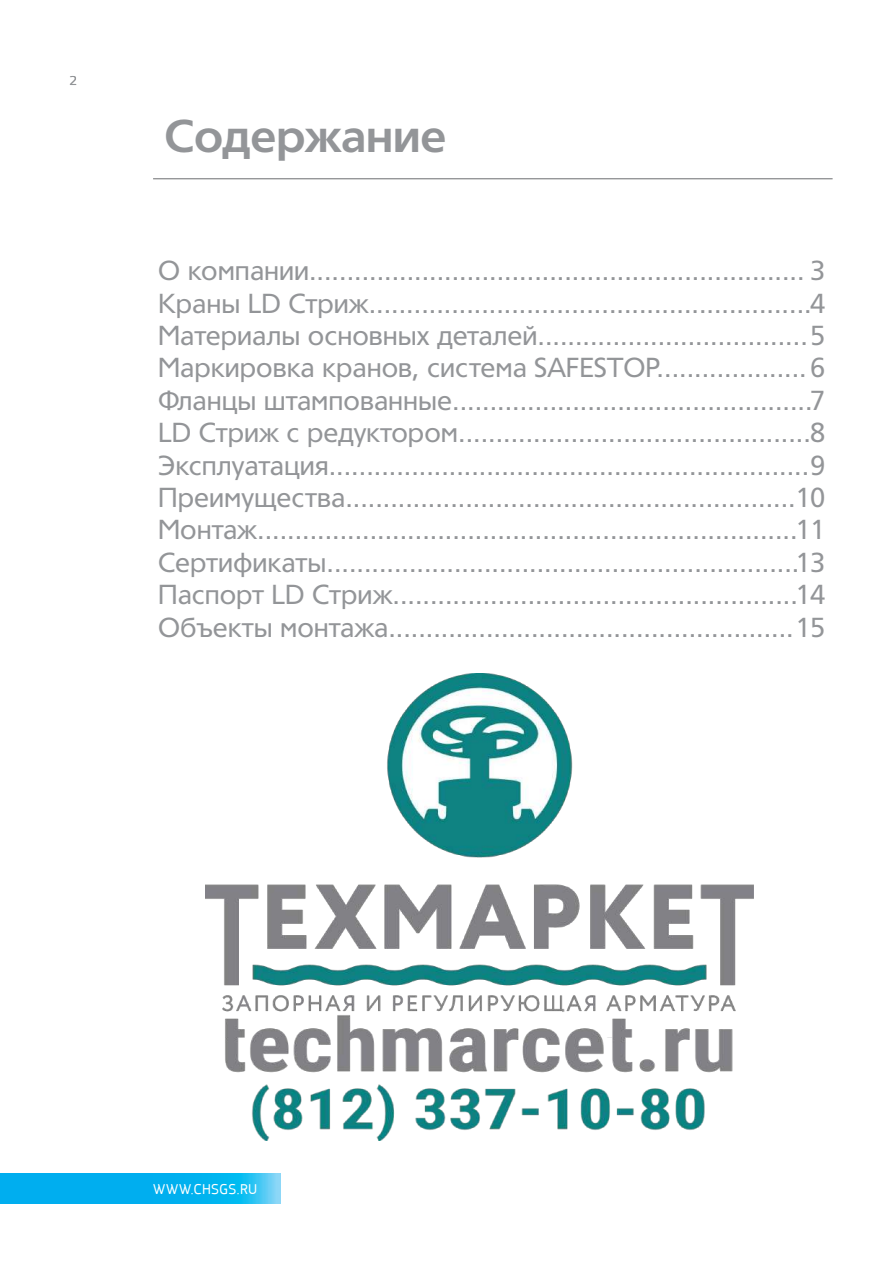
<style>
.page{position:relative;width:893px;height:1263px;background:#fff}
.page>*{position:absolute;margin:0;border:0;box-sizing:border-box;transform-origin:0 0}
.t1{font:700 45px "Tornado C";color:#939598}
.t2{font:27px/32.4px "Tornado C";color:#939598;text-align:justify}
.t3{font:15px "PF Square Sans Pro";letter-spacing:.015em;color:#fff}
.t4{font:13.5px "PF Square Sans Pro";color:#939598}
</style>
<div class="page">
<hr style="left:153px;top:179px;width:680px;height:1px;background:#6c6d70">
<svg style="left:0;top:1174px;width:281px;height:29px;background:#0ab3ef"></svg>
<svg style="left:70px;top:76px;width:6px;height:9px"></svg>
<img style="left:206px;top:674px;width:547px;height:467px">
<p class="t4" style="left:70px;top:73px;width:9px">2</p>
<h1 class="t1" style="left:164px;top:111px;width:284px">Содержание</h1>
<p class="t2" style="left:158px;top:255px;width:668px">О компании.................................................................. 3<br>Краны LD Стриж...........................................................4<br>Материалы основных деталей....................................5<br>Маркировка кранов, система SAFESTOP....................6<br>Фланцы штампованные................................................7<br>LD Стриж с редуктором...............................................8<br>Эксплуатация................................................................9<br>Преимущества............................................................10<br>Монтаж........................................................................11<br>Сертификаты...............................................................13<br>Паспорт LD Стриж......................................................14<br>Объекты монтажа......................................................15</p>
<p class="t3" style="left:153px;top:1180px;width:106px">WWW.CHSGS.RU</p>
</div>
